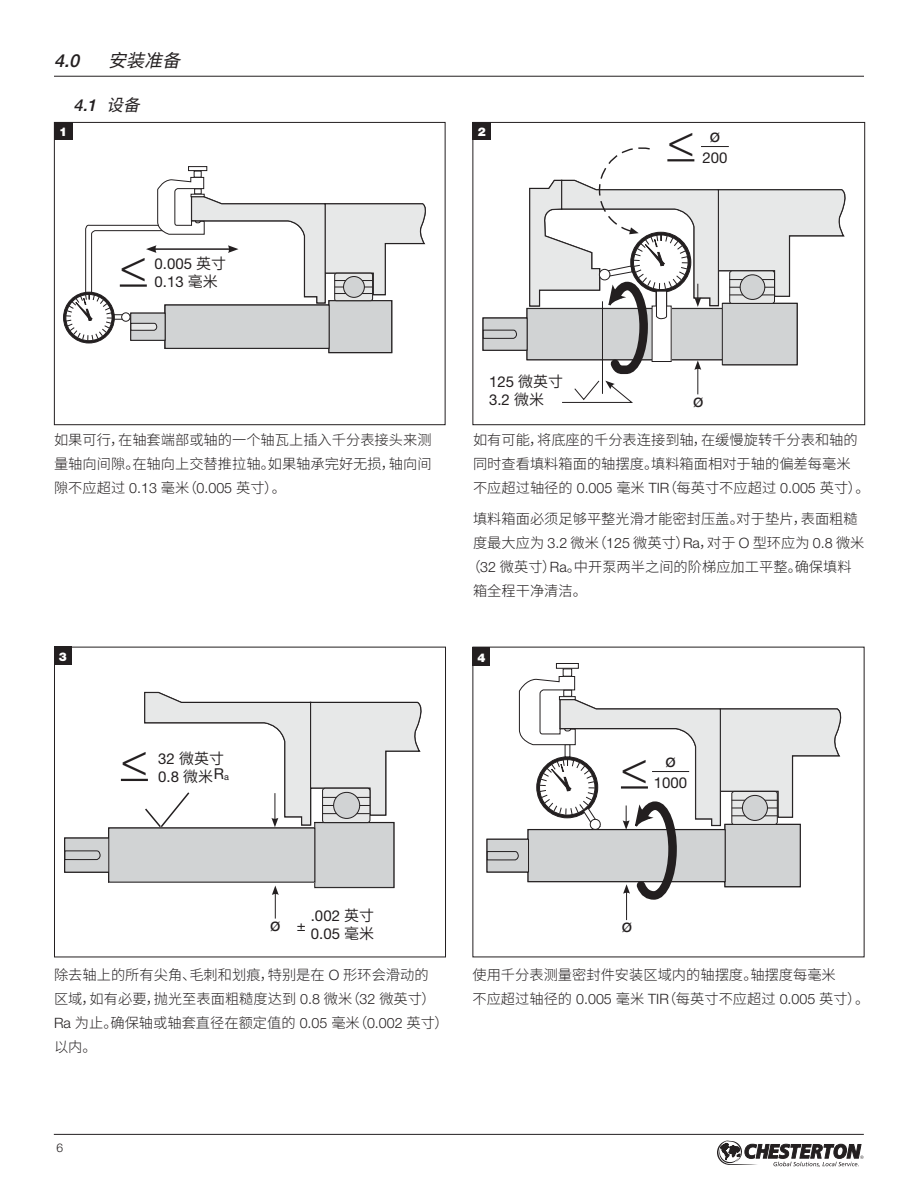
<style>
.page{position:relative;width:918px;height:1188px;background:#fff}
.page>*{position:absolute;margin:0;border:0;box-sizing:border-box;transform-origin:0 0}
.t1{font:300 45px "Helvetica Neue LT Std";color:#231f20}
.t2{font:18px "Helvetica Neue LT Std";color:#231f20}
.t3{font:italic 18px "Source Han Sans CN";color:#231f20}
.t4{font:italic 500 18px "Helvetica Neue LT Std";color:#231f20}
.t5{font:italic 500 16.5px "Helvetica Neue LT Std";color:#231f20}
.t6{font:15px/18px "Helvetica Neue LT Std";color:#231f20}
.t7{font:15px "Source Han Sans CN";color:#231f20}
.t8{font:300 14.25px/24px "Source Han Sans CN";color:#231f20}
.t9{font:900 12px "Helvetica Neue LT Std";color:#fff}
.t10{font:300 12px "Helvetica Neue LT Std";color:#231f20}
.s1{font-family:"Source Han Sans CN";font-weight:400}
.s2{font-family:"Source Han Sans CN"}
.s3{font-family:"Helvetica Neue LT Std"}
.s4{font-size:9px}
</style>
<div class="page">
<hr style="left:54px;top:76px;width:810px;height:1px;background:#231f20">
<div style="left:473px;top:122px;width:18px;height:18px;background:#231f20"></div>
<div style="left:472px;top:122px;width:393px;height:303px;border:1px solid #231f20"></div>
<div style="left:188px;top:166px;width:19px;height:5px;border:1px solid #231f20"></div>
<svg style="left:194px;top:171px;width:8px;height:7px"></svg>
<div style="left:54px;top:122px;width:392px;height:303px;border:1px solid #231f20"></div>
<div style="left:54px;top:122px;width:18px;height:18px;background:#231f20"></div>
<svg style="left:64px;top:691px;width:331px;height:198px"></svg>
<div style="left:65px;top:838px;width:46px;height:34px;background:#d1d3d4"></div>
<div style="left:315px;top:823px;width:79px;height:64px;background:#d1d3d4"></div>
<div style="left:314px;top:822px;width:80px;height:66px;border:1px solid #231f20"></div>
<svg style="left:64px;top:850px;width:37px;height:10px"></svg>
<div style="left:109px;top:828px;width:206px;height:54px;background:#d1d3d4"></div>
<div style="left:54px;top:647px;width:392px;height:310px;border:1px solid #231f20"></div>
<div style="left:54px;top:647px;width:18px;height:18px;background:#231f20"></div>
<div style="left:556px;top:663px;width:23px;height:6px;border:1px solid #231f20"></div>
<div style="left:563px;top:669px;width:9px;height:8px;background:#fff;border:1px solid #231f20"></div>
<div style="left:472px;top:648px;width:18px;height:18px;background:#231f20"></div>
<svg style="left:65px;top:177px;width:361px;height:177px"></svg>
<svg style="left:272px;top:886px;width:7px;height:33px"></svg>
<svg style="left:487px;top:676px;width:355px;height:244px"></svg>
<svg style="left:143px;top:692px;width:279px;height:137px"></svg>
<hr style="left:120px;top:284px;width:27px;height:3px;background:#231f20">
<hr style="left:121px;top:779px;width:27px;height:2px;background:#231f20">
<hr style="left:652px;top:771px;width:37px;height:1px;background:#231f20">
<hr style="left:621px;top:786px;width:27px;height:3px;background:#231f20">
<svg style="left:482px;top:146px;width:364px;height:257px"></svg>
<svg style="left:717px;top:1140px;width:147px;height:27px"></svg>
<hr style="left:54px;top:1134px;width:810px;height:1px;background:#231f20">
<p class="t4" style="left:54px;top:50px;width:31px">4.0</p>
<p class="t3" style="left:108px;top:50px;width:84px">安装准备</p>
<p class="t5" style="left:74px;top:96px;width:78px">4.1 <span class="s1">设备</span></p>
<p class="t9" style="left:59px;top:125px;width:10px">1</p>
<p class="t9" style="left:478px;top:125px;width:10px">2</p>
<h1 class="t1" style="left:120px;top:238px;width:28px">&lt;</h1>
<p class="t6" style="left:155px;top:255px;width:73px">0.005 <span class="s2">英寸<br></span>0.13 <span class="s2">毫米</span></p>
<p class="t6" style="left:489px;top:372px;width:76px">125 <span class="s2">微英寸<br></span>3.2 <span class="s2">微米</span></p>
<h1 class="t1" style="left:667px;top:112px;width:28px">&lt;</h1>
<p class="t2" style="left:710px;top:125px;width:12px">ø</p>
<p class="t6" style="left:702px;top:148px;width:27px">200</p>
<p class="t2" style="left:693px;top:390px;width:12px">ø</p>
<p class="t8" style="left:54px;top:428px;width:379px;text-align:justify">如果可行，在轴套端部或轴的一个轴瓦上插入千分表接头来测量轴向间隙。在轴向上交替推拉轴。如果轴承完好无损，轴向间隙不应超过 <span class="s3">0.13</span> 毫米（<span class="s3">0.005</span> 英寸）。</p>
<p class="t8" style="left:473px;top:428px;width:398px">如有可能，将底座的千分表连接到轴，在缓慢旋转千分表和轴的同时查看填料箱面的轴摆度。填料箱面相对于轴的偏差每毫米<br>不应超过轴径的 <span class="s3">0.005</span> 毫米 <span class="s3">TIR</span>（每英寸不应超过 <span class="s3">0.005</span> 英寸）。</p>
<p class="t8" style="left:473px;top:507px;width:386px">填料箱面必须足够平整光滑才能密封压盖。对于垫片，表面粗糙</p>
<p class="t8" style="left:473px;top:531px;width:393px">度最大应为 <span class="s3">3.2</span> 微米（<span class="s3">125</span> 微英寸）<span class="s3">Ra</span>，对于 <span class="s3">O</span> 型环应为 <span class="s3">0.8</span> 微米</p>
<p class="t8" style="left:466px;top:555px;width:387px">（<span class="s3">32</span> 微英寸）<span class="s3">Ra</span>。中开泵两半之间的阶梯应加工平整。确保填料</p>
<p class="t8" style="left:473px;top:579px;width:116px">箱全程干净清洁。</p>
<p class="t9" style="left:59px;top:650px;width:10px">3</p>
<p class="t9" style="left:477px;top:650px;width:10px">4</p>
<p class="t7" style="left:158px;top:750px;width:67px"><span class="s3">32</span> 微英寸</p>
<p class="t6" style="left:158px;top:768px;width:72px">0.8 <span class="s2">微米</span>R<span class="s4">a</span></p>
<h1 class="t1" style="left:121px;top:732px;width:28px">&lt;</h1>
<p class="t2" style="left:665px;top:750px;width:12px">ø</p>
<p class="t6" style="left:654px;top:773px;width:35px">1000</p>
<h1 class="t1" style="left:621px;top:739px;width:28px">&lt;</h1>
<p class="t2" style="left:270px;top:914px;width:12px">ø</p>
<p class="t6" style="left:311px;top:907px;width:65px">.002 <span class="s2">英寸<br></span>0.05 <span class="s2">毫米</span></p>
<p class="t6" style="left:297px;top:916px;width:10px">±</p>
<p class="t2" style="left:622px;top:915px;width:12px">ø</p>
<p class="t8" style="left:54px;top:963px;width:396px">除去轴上的所有尖角、毛刺和划痕，特别是在 <span class="s3">O</span> 形环会滑动的<br>区域，如有必要，抛光至表面粗糙度达到 <span class="s3">0.8</span> 微米（<span class="s3">32</span> 微英寸）<br><span class="s3">Ra</span> 为止。确保轴或轴套直径在额定值的 <span class="s3">0.05</span> 毫米（<span class="s3">0.002</span> 英寸）以内。</p>
<p class="t8" style="left:472px;top:963px;width:398px">使用千分表测量密封件安装区域内的轴摆度。轴摆度每毫米<br>不应超过轴径的 <span class="s3">0.005</span> 毫米 <span class="s3">TIR</span>（每英寸不应超过 <span class="s3">0.005</span> 英寸）。</p>
<p class="t10" style="left:57px;top:1140px;width:8px">6</p>
</div>
